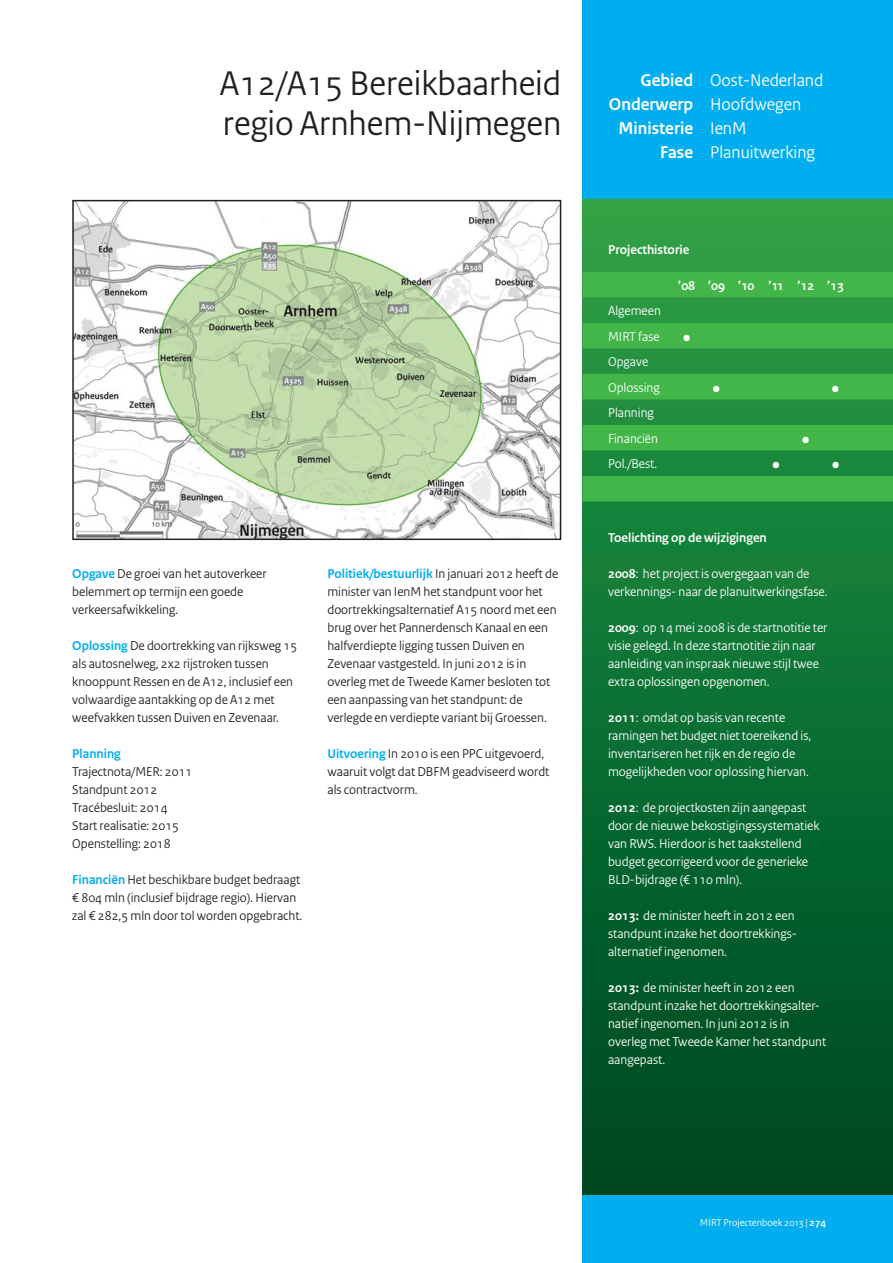
<style>
.page{position:relative;width:893px;height:1263px;background:#fff}
.page>*{position:absolute;margin:0;border:0;box-sizing:border-box;transform-origin:0 0}
.t1{font:36px/39.6px "Rijksoverheid Sans";color:#231f20}
.t2{font:700 27px "Rijksoverheid Sans";color:#fff}
.t3{font:18px "Rijksoverheid Sans";color:#fff}
.t4{font:700 18px "Rijksoverheid Sans";color:#fff}
.t5{font:13.5px/18px "Rijksoverheid Sans";color:#231f20}
.t6{font:13.5px/18px "Rijksoverheid Sans";color:#fff}
.t7{font:700 13.5px "Rijksoverheid Sans";color:#fff}
.t8{font:700 13.5px "Rijksoverheid Sans";color:#00aeef}
.t9{font:10.5px "Rijksoverheid Sans";color:#fff}
.s1{font-weight:700;color:#00aeef}
.s2{font-weight:700}
.s3{font-weight:400}
.s4{font-weight:700;font-size:27px}
</style>
<div class="page">
<div style="left:583px;top:0;width:310px;height:1263px;background:#00aeef"></div>
<svg style="left:583px;top:200px;width:310px;height:995px;background:#0b6a30"></svg>
<img style="left:75px;top:203px;width:483px;height:334px">
<div style="left:72px;top:200px;width:489px;height:340px;border:2px solid #231f20"></div>
<svg style="left:583px;top:272px;width:310px;height:229px;background:#34a544"></svg>
<h1 class="t1" style="left:220px;top:64px;width:343px">A12/A15 Bereikbaarheid regio Arnhem-Nijmegen</h1>
<p class="t5" style="left:72px;top:565px;width:196px"><span class="s1">Opgave</span> De groei van het autoverkeer belemmert op termijn een goede verkeersafwikkeling.</p>
<p class="t5" style="left:72px;top:637px;width:227px"><span class="s1">Oplossing</span> De doortrekking van rijksweg 15 als autosnelweg, 2x2 rijstroken tussen knooppunt Ressen en de A12, inclusief een volwaardige aantakking op de A12 met weefvakken tussen Duiven en Zevenaar.</p>
<p class="t8" style="left:72px;top:746px;width:50px">Planning</p>
<p class="t5" style="left:72px;top:763px;width:122px">Trajectnota/MER: 2011<br>Standpunt 2012<br>Tracébesluit: 2014<br>Start realisatie: 2015<br>Openstelling: 2018</p>
<p class="t5" style="left:72px;top:871px;width:231px"><span class="s1">Financiën</span> Het beschikbare budget bedraagt € 804 mln (inclusief bijdrage regio). Hiervan zal € 282,5 mln door tol worden opgebracht.</p>
<p class="t5" style="left:327px;top:565px;width:232px"><span class="s1">Politiek/bestuurlijk</span> In januari 2012 heeft de minister van IenM het standpunt voor het doortrekkingsalternatief A15 noord met een brug over het Pannerdensch Kanaal en een halfverdiepte ligging tussen Duiven en Zevenaar vastgesteld. In juni 2012 is in overleg met de Tweede Kamer besloten tot een aanpassing van het standpunt: de verlegde en verdiepte variant bij Groessen.</p>
<p class="t5" style="left:327px;top:745px;width:223px"><span class="s1">Uitvoering</span> In 2010 is een PPC uitgevoerd, waaruit volgt dat DBFM geadviseerd wordt als contractvorm.</p>
<h3 class="t3" style="left:641px;top:70px;width:184px"><span class="s2">Gebied</span> Oost-Nederland</h3>
<h3 class="t3" style="left:609px;top:94px;width:194px"><span class="s2">Onderwerp</span> Hoofdwegen</h3>
<h3 class="t4" style="left:618px;top:118px;width:130px">Ministerie <span class="s3">IenM</span></h3>
<h3 class="t3" style="left:660px;top:141px;width:156px"><span class="s2">Fase</span> Planuitwerking</h3>
<p class="t7" style="left:608px;top:242px;width:83px">Projecthistorie</p>
<p class="t7" style="left:678px;top:278px;width:167px">’08 ’09 ’10 ’11 ’12 ’13</p>
<p class="t6" style="left:608px;top:298px;width:84px;line-height:25.5px">Algemeen<br>MIRT fase <span class="s4">•<br></span>Opgave<br>Oplossing</p>
<h2 class="t2" style="left:713px;top:373px;width:9px">•</h2>
<h2 class="t2" style="left:832px;top:373px;width:9px">•</h2>
<p class="t6" style="left:608px;top:400px;width:51px;line-height:25.5px">Planning<br>Financiën</p>
<h2 class="t2" style="left:802px;top:424px;width:9px">•</h2>
<p class="t6" style="left:608px;top:455px;width:51px">Pol./Best.</p>
<h2 class="t2" style="left:772px;top:449px;width:68px">• •</h2>
<p class="t7" style="left:608px;top:530px;width:160px">Toelichting op de wijzigingen</p>
<p class="t6" style="left:608px;top:565px;width:221px"><span class="s2">2008</span>: het project is overgegaan van de verkennings- naar de planuitwerkingsfase.</p>
<p class="t6" style="left:608px;top:619px;width:221px"><span class="s2">2009</span>: op 14 mei 2008 is de startnotitie ter visie gelegd. In deze startnotitie zijn naar aanleiding van inspraak nieuwe stijl twee extra oplossingen opgenomen.</p>
<p class="t6" style="left:608px;top:709px;width:205px"><span class="s2">2011</span>: omdat op basis van recente ramingen het budget niet toereikend is, inventariseren het rijk en de regio de mogelijkheden voor oplossing hiervan.</p>
<p class="t6" style="left:608px;top:799px;width:213px"><span class="s2">2012</span>: de projectkosten zijn aangepast door de nieuwe bekostigingssystematiek van RWS. Hierdoor is het taakstellend budget gecorrigeerd voor de generieke BLD-bijdrage (€ 110 mln).</p>
<p class="t6" style="left:608px;top:907px;width:189px;text-align:justify"><span class="s2">2013:</span> de minister heeft in 2012 een standpunt inzake het doortrekkings&shy;alternatief ingenomen.</p>
<p class="t6" style="left:608px;top:979px;width:220px"><span class="s2">2013:</span> de minister heeft in 2012 een standpunt inzake het doortrekkingsalter&shy;natief ingenomen. In juni 2012 is in overleg met Tweede Kamer het standpunt aangepast.</p>
<p class="t9" style="left:700px;top:1216px;width:127px">MIRT Projectenboek 2013 | <span class="s2">274</span></p>
</div>
